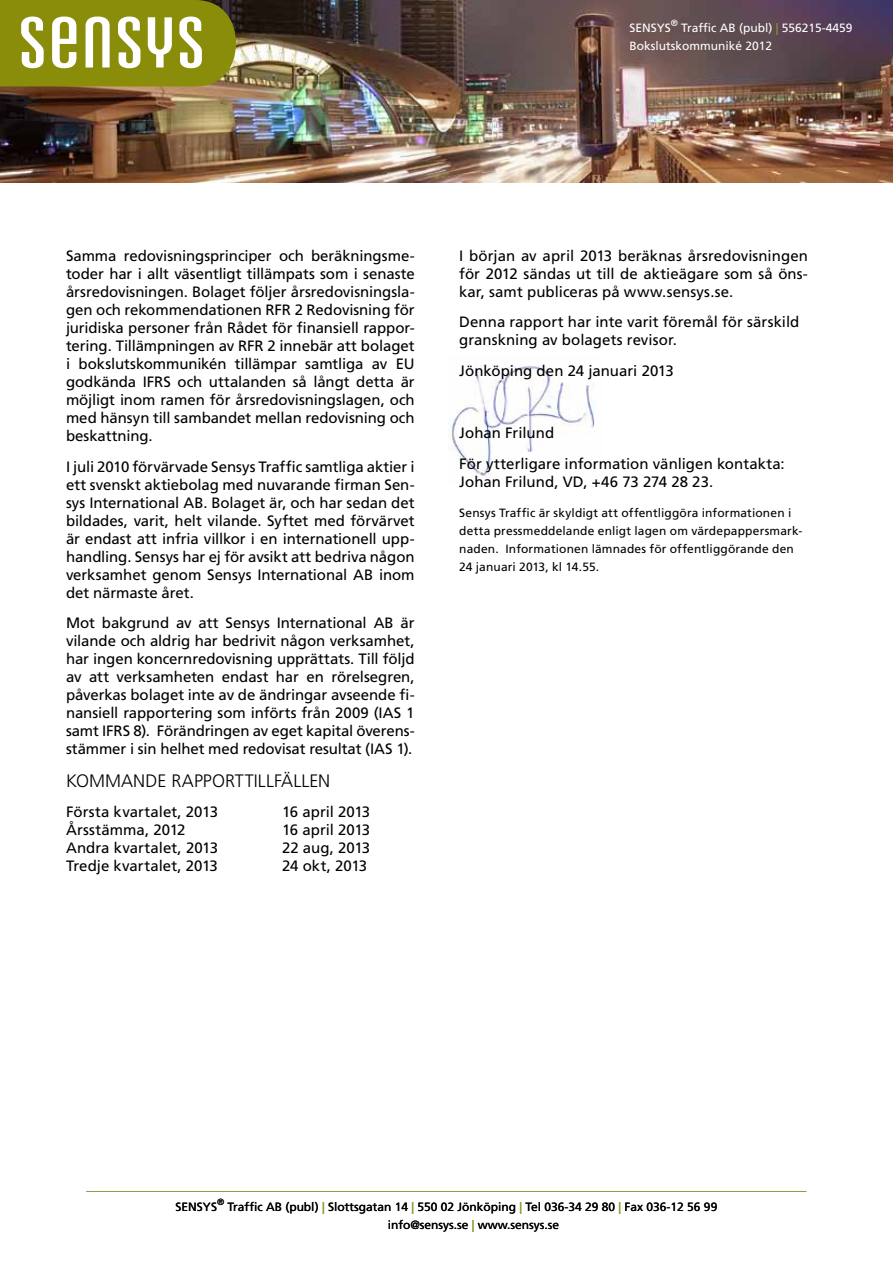
<style>
.page{position:relative;width:893px;height:1263px;background:#fff}
.page>*{position:absolute;margin:0;border:0;box-sizing:border-box;transform-origin:0 0}
.t1{font:300 18px "Frutiger LT";letter-spacing:.005em;color:#000}
.t2{font:15px/18px "Frutiger LT";color:#000;text-align:justify}
.t3{font:12px/18px "Frutiger LT";letter-spacing:.01em;color:#000;text-align:center}
.t4{font:12px/18px "Frutiger LT";color:#fff}
.t5{font:9px "Frutiger LT";color:#000}
.t6{font:9px "Frutiger LT";color:#fff}
.s1{color:#929939}
</style>
<div class="page">
<img style="left:0;top:0;width:893px;height:183px">
<svg style="left:0;top:0;width:236px;height:86px"></svg>
<img style="left:448px;top:366px;width:147px;height:112px">
<hr style="left:86px;top:1191px;width:720px;height:1px;background:#929939">
<p class="t6" style="left:671px;top:18px;width:9px">®</p>
<p class="t4" style="left:629px;top:19px;width:225px;text-indent:52px">Traffic AB (publ) <span class="s1">|</span> 556215-4459<br>Bokslutskommuniké 2012</p>
<p class="t4" style="left:629px;top:19px;width:43px">SENSYS</p>
<p class="t2" style="left:66px;top:247px;width:350px">Samma redovisningsprinciper och beräkningsme&shy;toder har i allt väsentligt tillämpats som i senaste årsredovisningen. Bolaget följer årsredovisningsla&shy;gen och rekommendationen RFR 2 Redovisning för juridiska personer från Rådet för finansiell rappor&shy;tering. Tillämpningen av RFR 2 innebär att bolaget i bokslutskommunikén tillämpar samtliga av EU godkända IFRS och uttalanden så långt detta är möjligt inom ramen för årsredovisningslagen, och med hänsyn till sambandet mellan redovisning och beskattning.</p>
<p class="t2" style="left:66px;top:457px;width:350px">I juli 2010 förvärvade Sensys Traffic samtliga aktier i ett svenskt aktiebolag med nuvarande firman Sen&shy;sys International AB. Bolaget är, och har sedan det bildades, varit, helt vilande. Syftet med förvärvet är endast att infria villkor i en internationell upp&shy;handling. Sensys har ej för avsikt att bedriva någon verksamhet genom Sensys International AB inom det närmaste året.</p>
<p class="t2" style="left:66px;top:614px;width:350px">Mot bakgrund av att Sensys International AB är vilande och aldrig har bedrivit någon verksamhet, har ingen koncernredovisning upprättats. Till följd av att verksamheten endast har en rörelsegren, påverkas bolaget inte av de ändringar avseende fi&shy;nansiell rapportering som införts från 2009 (IAS 1 samt IFRS 8). Förändringen av eget kapital överens&shy;stämmer i sin helhet med redovisat resultat (IAS 1).</p>
<p class="t1" style="left:66px;top:770px;width:254px">KOMMAN DE RAPPORTTI LLFÄLLEN</p>
<p class="t2" style="left:66px;top:803px;width:154px">Första kvartalet, 2013</p>
<p class="t2" style="left:282px;top:803px;width:90px">16 april 2013</p>
<p class="t2" style="left:66px;top:821px;width:121px">Årsstämma, 2012</p>
<p class="t2" style="left:282px;top:821px;width:90px">16 april 2013</p>
<p class="t2" style="left:66px;top:839px;width:154px">Andra kvartalet, 2013</p>
<p class="t2" style="left:282px;top:839px;width:90px">22 aug, 2013</p>
<p class="t2" style="left:66px;top:857px;width:153px">Tredje kvartalet, 2013</p>
<p class="t2" style="left:282px;top:857px;width:87px">24 okt, 2013</p>
<p class="t2" style="left:459px;top:247px;width:350px">I början av april 2013 beräknas årsredovisningen för 2012 sändas ut till de aktieägare som så öns&shy;kar, samt publiceras på www.sensys.se.</p>
<p class="t2" style="left:459px;top:313px;width:342px">Denna rapport har inte varit föremål för särskild granskning av bolagets revisor.</p>
<p class="t2" style="left:459px;top:362px;width:216px">Jönköping den 24 januari 2013</p>
<p class="t2" style="left:459px;top:417px;width:327px;line-height:30.8px">Johan Frilund<br>För ytterligare information vänligen kontakta:</p>
<p class="t2" style="left:459px;top:472px;width:256px">Johan Frilund, VD, +46 73 274 28 23.</p>
<p class="t3" style="left:459px;top:504px;width:345px;text-align:left">Sensys Traffic är skyldigt att offentliggöra informationen i detta pressmeddelande enligt lagen om värdepappersmark&shy;naden. Informationen lämnades för offentliggörande den 24 januari 2013, kl 14.55.</p>
<p class="t5" style="left:217px;top:1197px;width:9px">®</p>
<p class="t3" style="left:228px;top:1198px;width:491px">Traffic AB (publ) <span class="s1">|</span> Slottsgatan 14 <span class="s1">|</span> 550 02 Jönköping <span class="s1">|</span> Tel 036-34 29 80 <span class="s1">|</span> Fax 036-12 56 99 info@sensys.se <span class="s1">|</span> www.sensys.se</p>
<p class="t3" style="left:176px;top:1198px;width:43px">SENSYS</p>
</div>
